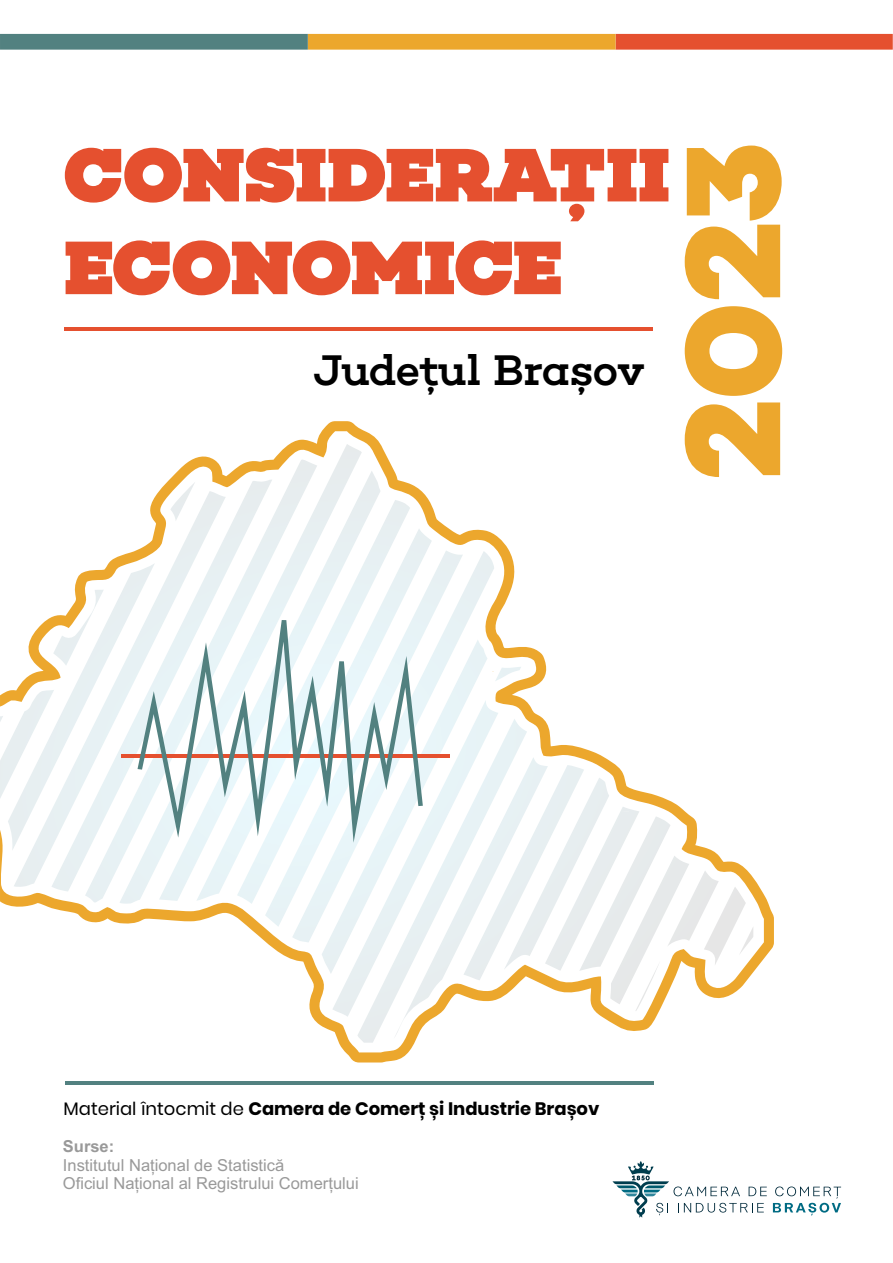
<style>
.page{position:relative;width:893px;height:1263px;background:#fff}
.page>*{position:absolute;margin:0;border:0;box-sizing:border-box;transform-origin:0 0}
.t1{font:800 137.25px "Choplin";color:#eca72d}
.t2{font:900 77.25px/92.7px "Choplin";letter-spacing:-.02em;color:#e5502f}
.t3{font:500 43.65px "Choplin";letter-spacing:-.02em;color:#000}
.t4{font:700 18px "Poppins";color:#000}
.t5{font:16.5px/18.5px "Arial";color:#999}
.t6{font:700 16.5px "Arial";color:#999}
.s1{font-weight:400}
</style>
<div class="page">
<hr style="left:64px;top:327px;width:589px;height:3px;background:#e5502f">
<hr style="left:65px;top:1081px;width:589px;height:3px;background:#528180">
<svg style="left:0;top:34px;width:893px;height:16px;background:#b6814e"></svg>
<svg style="left:612px;top:1161px;width:155px;height:57px"></svg>
<svg style="left:773px;top:1186px;width:68px;height:29px"></svg>
<svg style="left:0;top:421px;width:774px;height:641px"></svg>
<hr style="left:121px;top:754px;width:328px;height:4px;background:#e5502f">
<svg style="left:138px;top:620px;width:285px;height:223px"></svg>
<h2 class="t2" style="left:63px;top:134px;width:609px">CONSIDERAȚII<br>ECONOMICE</h2>
<h3 class="t3" style="left:313px;top:350px;width:333px">Județul Brașov</h3>
<h1 class="t1" style="left:670px;top:480px;width:338px;rotate:-90deg">2023</h1>
<p class="t4" style="left:64px;top:1096px;width:537px"><span class="s1">Material întocmit de</span> Camera de Comerț și Industrie Brașov</p>
<p class="t6" style="left:63px;top:1140px;width:53px">Surse:</p>
<p class="t5" style="left:63px;top:1157px;width:297px">Institutul Național de Statistică<br>Oficiul Național al Registrului Comerțului</p>
</div>
